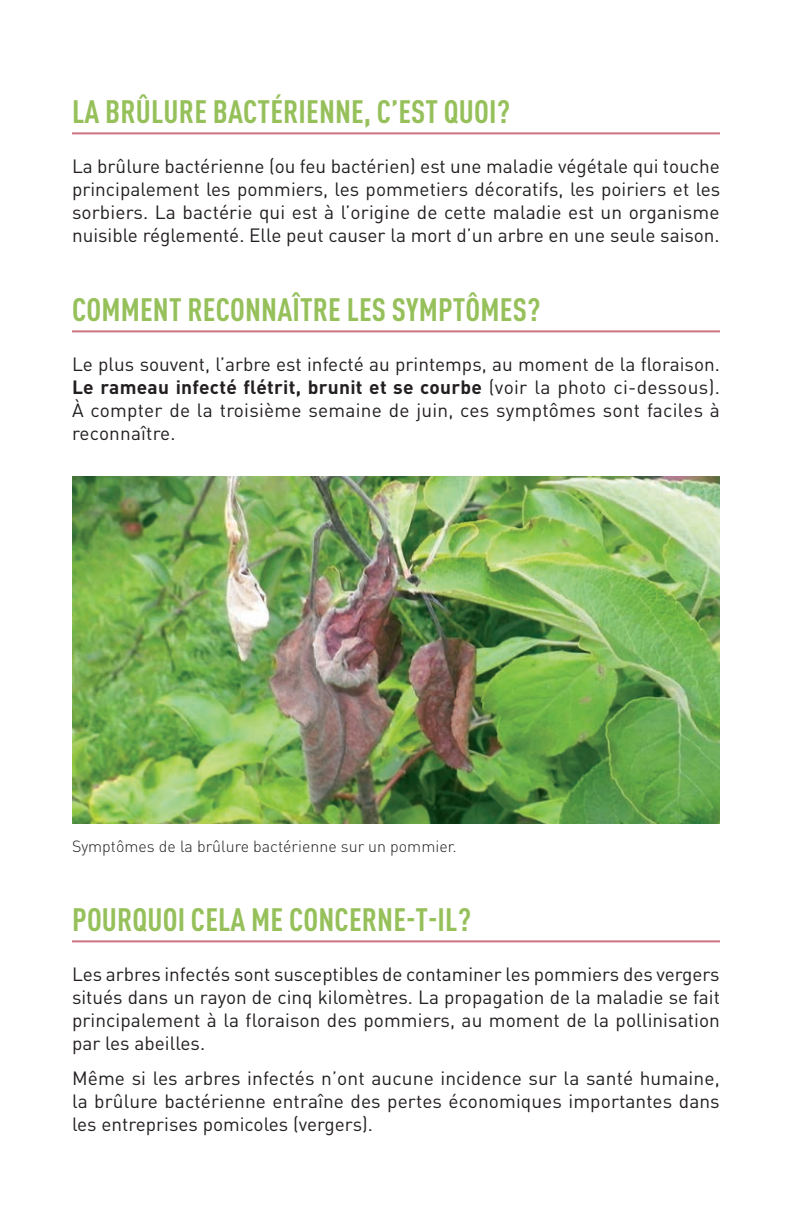
<style>
.page{position:relative;width:792px;height:1224px;background:#fff}
.page>*{position:absolute;margin:0;border:0;box-sizing:border-box;transform-origin:0 0}
.t1{font:700 condensed 32px "DINOT";letter-spacing:.005em;color:#96c05a}
.t2{font:19px/23px "DINOT";color:#231f20;text-align:justify}
.t3{font:300 16px "DINOT";color:#231f20}
.s1{font-weight:700}
</style>
<div class="page">
<hr style="left:72px;top:132px;width:648px;height:2px;background:#cc7382">
<hr style="left:72px;top:330px;width:648px;height:2px;background:#cc7382">
<hr style="left:72px;top:940px;width:648px;height:2px;background:#cc7382">
<img style="left:72px;top:476px;width:648px;height:347px">
<h1 class="t1" style="left:72px;top:93px;width:439px">LA BRÛLURE BACTÉRIENNE, C’EST QUOI?</h1>
<p class="t2" style="left:72px;top:154px;width:650px">La brûlure bactérienne (ou feu bactérien) est une maladie végétale qui touche principalement les pommiers, les pommetiers décoratifs, les poiriers et les sorbiers. La bactérie qui est à l’origine de cette maladie est un organisme nuisible réglementé. Elle peut causer la mort d’un arbre en une seule saison.</p>
<h1 class="t1" style="left:72px;top:291px;width:470px">COMMENT RECONNAÎTRE LES SYMPTÔMES?</h1>
<p class="t2" style="left:72px;top:352px;width:649px">Le plus souvent, l’arbre est infecté au printemps, au moment de la floraison.<br><span class="s1">Le rameau infecté flétrit, brunit et se courbe</span> (voir la photo ci-dessous).<br>À compter de la troisième semaine de juin, ces symptômes sont faciles à reconnaître.</p>
<p class="t3" style="left:72px;top:836px;width:386px">Symptômes de la brûlure bactérienne sur un pommier.</p>
<h1 class="t1" style="left:72px;top:901px;width:400px">POURQUOI CELA ME CONCERNE-T-IL?</h1>
<p class="t2" style="left:72px;top:962px;width:650px">Les arbres infectés sont susceptibles de contaminer les pommiers des vergers situés dans un rayon de cinq kilomètres. La propagation de la maladie se fait principalement à la floraison des pommiers, au moment de la pollinisation par les abeilles.</p>
<p class="t2" style="left:72px;top:1066px;width:649px">Même si les arbres infectés n’ont aucune incidence sur la santé humaine, la brûlure bactérienne entraîne des pertes économiques importantes dans les entreprises pomicoles (vergers).</p>
</div>
